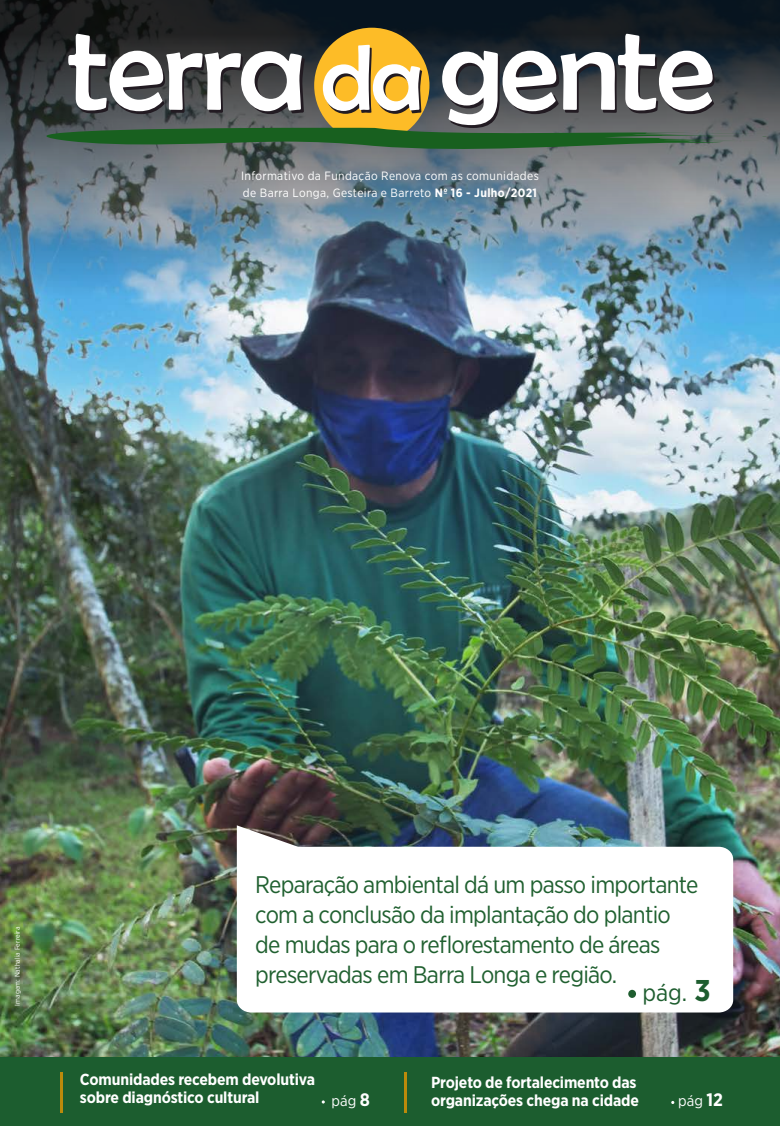
<style>
.page{position:relative;width:780px;height:1126px;background:#fff}
.page>*{position:absolute;margin:0;border:0;box-sizing:border-box;transform-origin:0 0}
.t1{font:120.8px "Berlin Sans FB";letter-spacing:-.02em;color:#fff}
.t2{font:24px/30px "Gotham Narrow";letter-spacing:-.03em;color:#206030}
.t3{font:24px "Gotham Narrow";color:#1e5d2f}
.t4{font:700 16px/18px "Gotham Narrow";letter-spacing:-.01em;color:#fff}
.t5{font:15px "Gotham Narrow";color:#fff}
.t6{font:12px/17px "Gotham Narrow";letter-spacing:.03em;color:#fff}
.t7{font:7px "Gotham Narrow";letter-spacing:.01em;color:#fff}
.s1{font-size:93.9px}
.s2{font-weight:700}
.s3{font-weight:700;font-size:30px}
.s4{font-weight:700;font-size:18px}
</style>
<div class="page">
<img style="left:0;top:380px;width:780px;height:676px">
<img style="left:0;top:0;width:780px;height:380px">
<div style="left:0;top:1056px;width:780px;height:69px;background:#1c5d2f"></div>
<div style="left:314px;top:28px;width:115px;height:115px;background:#fdbc27;border-radius:50%"></div>
<svg style="left:0;top:126px;width:776px;height:27px;background:#46664c"></svg>
<hr style="left:404px;top:1072px;width:2px;height:40px;background:#bb8a0b">
<hr style="left:60px;top:1072px;width:3px;height:40px;background:#bb8a0b">
<svg style="left:237px;top:825px;width:496px;height:187px"></svg>
<div style="left:628px;top:989px;width:8px;height:8px;background:#1e5d2f;border-radius:50%"></div>
<h1 class="t1" style="left:68px;top:1px;width:648px">terra <span class="s1">da</span> gente</h1>
<p class="t6" style="left:241px;top:167px;width:299px">Informativo da Fundação Renova com as comunidades de Barra Longa, Gesteira e Barreto <span class="s2">Nº 16 - Julho/2021</span></p>
<p class="t7" style="left:13px;top:1005px;width:80px;rotate:-90deg">Imagem: Nathalia Ferreira</p>
<p class="t2" style="left:255px;top:869px;width:445px">Reparação ambiental dá um passo importante com a conclusão da implantação do plantio de mudas para o reflorestamento de áreas preservadas em Barra Longa e região.</p>
<p class="t3" style="left:642px;top:977px;width:70px">pág. <span class="s3">3</span></p>
<p class="t4" style="left:80px;top:1070px;width:236px">Comunidades recebem devolutiva sobre diagnóstico cultural</p>
<p class="t5" style="left:331px;top:1091px;width:40px">pág <span class="s4">8</span></p>
<p class="t4" style="left:431px;top:1073px;width:209px">Projeto de fortalecimento das organizações chega na cidade</p>
<p class="t5" style="left:678px;top:1091px;width:46px">pág <span class="s4">12</span></p>
</div>
